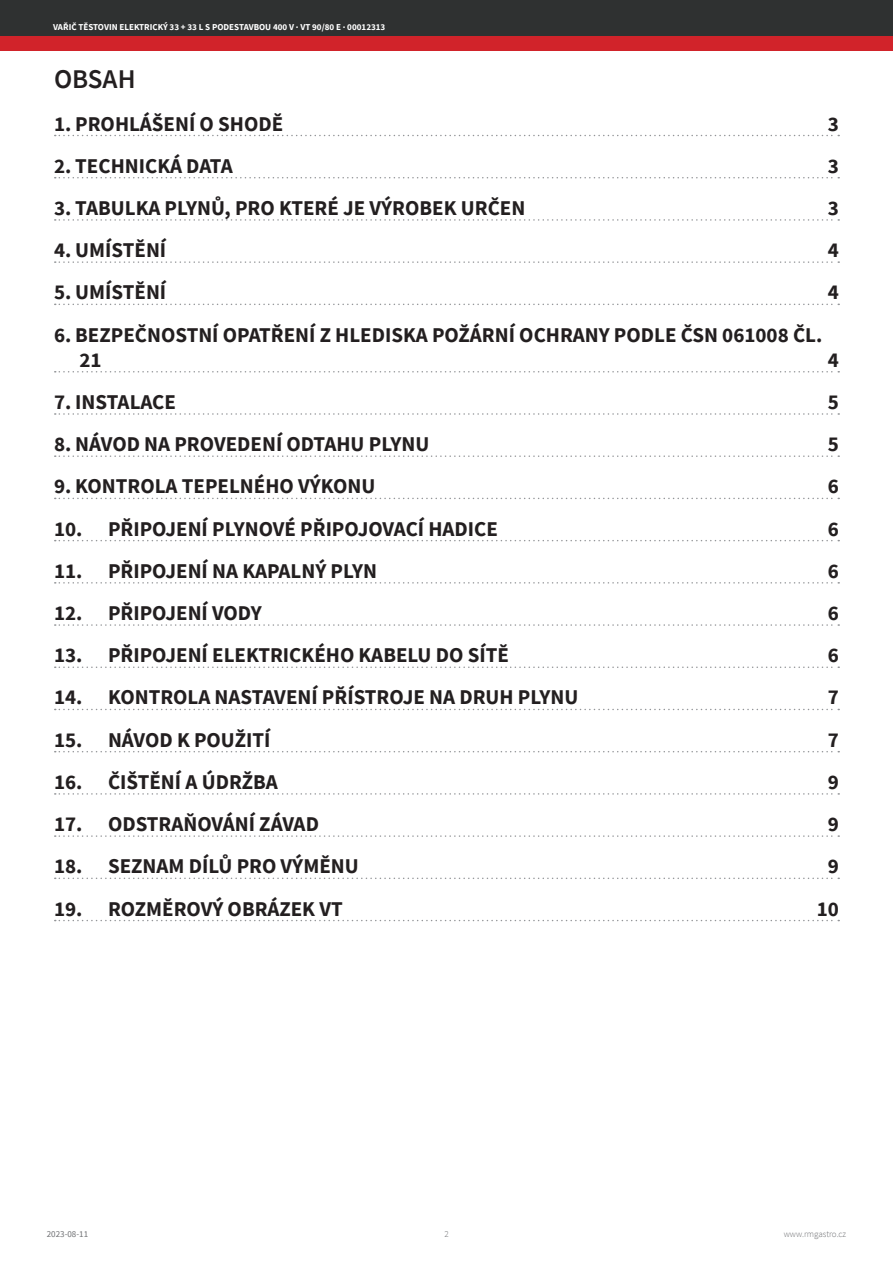
<style>
.page{position:relative;width:893px;height:1263px;background:#fff}
.page>*{position:absolute;margin:0;border:0;box-sizing:border-box;transform-origin:0 0}
.TocTitle{font:600 27px "Source Sans Pro";color:#231f20}
.t1{font:700 21px/25.2px "Source Sans Pro";color:#231f20}
.t2{font:700 9px "Source Sans Pro";color:#fff}
.t3{font:300 9px "Source Sans Pro";color:#6f7073}
.t4{font:9px "Source Sans Pro";color:#6f7073}
</style>
<div class="page">
<div style="left:0;top:0;width:893px;height:51px;background:#d1232a"></div>
<div style="left:0;top:0;width:893px;height:36px;background:#2f3131"></div>
<svg style="left:55px;top:135px;width:784px;height:1px"></svg>
<svg style="left:55px;top:177px;width:784px;height:1px"></svg>
<svg style="left:55px;top:219px;width:784px;height:2px"></svg>
<svg style="left:55px;top:261px;width:784px;height:2px"></svg>
<svg style="left:55px;top:304px;width:784px;height:1px"></svg>
<svg style="left:55px;top:371px;width:784px;height:1px"></svg>
<svg style="left:55px;top:413px;width:784px;height:2px"></svg>
<svg style="left:55px;top:455px;width:784px;height:2px"></svg>
<svg style="left:55px;top:498px;width:784px;height:1px"></svg>
<svg style="left:55px;top:540px;width:784px;height:1px"></svg>
<svg style="left:55px;top:582px;width:784px;height:2px"></svg>
<svg style="left:55px;top:624px;width:784px;height:2px"></svg>
<svg style="left:55px;top:666px;width:784px;height:2px"></svg>
<svg style="left:55px;top:709px;width:784px;height:1px"></svg>
<svg style="left:55px;top:751px;width:784px;height:1px"></svg>
<svg style="left:55px;top:793px;width:784px;height:2px"></svg>
<svg style="left:55px;top:835px;width:784px;height:2px"></svg>
<svg style="left:55px;top:877px;width:784px;height:2px"></svg>
<svg style="left:55px;top:920px;width:784px;height:1px"></svg>
<p class="t2" style="left:53px;top:21px;width:334px">VAŘIČ TĚSTOVIN ELEKTRICKÝ 33 + 33 L S PODESTAVBOU 400 V · VT 90/80 E · 00012313</p>
<p class="TocTitle" style="left:54px;top:62px;width:83px">OBSAH</p>
<p class="t1" style="left:54px;top:111px;width:231px">1. PROHLÁŠENÍ O SHODĚ</p>
<p class="t1" style="left:828px;top:111px;width:13px">3</p>
<p class="t1" style="left:54px;top:153px;width:180px">2. TECHNICKÁ DATA</p>
<p class="t1" style="left:828px;top:153px;width:13px">3</p>
<p class="t1" style="left:54px;top:195px;width:473px">3. TABULKA PLYNŮ, PRO KTERÉ JE VÝROBEK URČEN</p>
<p class="t1" style="left:828px;top:195px;width:13px">3</p>
<p class="t1" style="left:54px;top:237px;width:114px">4. UMÍSTĚNÍ</p>
<p class="t1" style="left:828px;top:237px;width:13px">4</p>
<p class="t1" style="left:54px;top:279px;width:114px">5. UMÍSTĚNÍ</p>
<p class="t1" style="left:828px;top:279px;width:13px">4</p>
<p class="t1" style="left:80px;top:322px;width:744px;text-indent:-26px">6. BEZPEČNOSTNÍ OPATŘENÍ Z HLEDISKA POŽÁRNÍ OCHRANY PODLE ČSN 061008 ČL.<br>21</p>
<p class="t1" style="left:828px;top:347px;width:13px">4</p>
<p class="t1" style="left:54px;top:389px;width:123px">7. INSTALACE</p>
<p class="t1" style="left:828px;top:389px;width:13px">5</p>
<p class="t1" style="left:54px;top:431px;width:377px">8. NÁVOD NA PROVEDENÍ ODTAHU PLYNU</p>
<p class="t1" style="left:828px;top:431px;width:13px">5</p>
<p class="t1" style="left:54px;top:473px;width:323px">9. KONTROLA TEPELNÉHO VÝKONU</p>
<p class="t1" style="left:828px;top:473px;width:13px">6</p>
<p class="t1" style="left:54px;top:516px;width:445px">10. PŘIPOJENÍ PLYNOVÉ PŘIPOJOVACÍ HADICE</p>
<p class="t1" style="left:828px;top:516px;width:13px">6</p>
<p class="t1" style="left:54px;top:558px;width:325px">11. PŘIPOJENÍ NA KAPALNÝ PLYN</p>
<p class="t1" style="left:828px;top:558px;width:13px">6</p>
<p class="t1" style="left:54px;top:600px;width:209px">12. PŘIPOJENÍ VODY</p>
<p class="t1" style="left:828px;top:600px;width:13px">6</p>
<p class="t1" style="left:54px;top:642px;width:456px">13. PŘIPOJENÍ ELEKTRICKÉHO KABELU DO SÍTĚ</p>
<p class="t1" style="left:828px;top:642px;width:13px">6</p>
<p class="t1" style="left:54px;top:685px;width:526px">14. KONTROLA NASTAVENÍ PŘÍSTROJE NA DRUH PLYNU</p>
<p class="t1" style="left:828px;top:685px;width:13px">7</p>
<p class="t1" style="left:54px;top:727px;width:218px">15. NÁVOD K POUŽITÍ</p>
<p class="t1" style="left:828px;top:727px;width:13px">7</p>
<p class="t1" style="left:54px;top:769px;width:225px">16. ČIŠTĚNÍ A ÚDRŽBA</p>
<p class="t1" style="left:828px;top:769px;width:13px">9</p>
<p class="t1" style="left:54px;top:811px;width:266px">17. ODSTRAŇOVÁNÍ ZÁVAD</p>
<p class="t1" style="left:828px;top:811px;width:13px">9</p>
<p class="t1" style="left:54px;top:853px;width:306px">18. SEZNAM DÍLŮ PRO VÝMĚNU</p>
<p class="t1" style="left:828px;top:853px;width:13px">9</p>
<p class="t1" style="left:54px;top:896px;width:290px">19. ROZMĚROVÝ OBRÁZEK VT</p>
<p class="t1" style="left:817px;top:896px;width:24px">10</p>
<p class="t3" style="left:444px;top:1229px;width:6px">2</p>
<p class="t4" style="left:47px;top:1229px;width:43px">2023-08-11</p>
<p class="t3" style="left:784px;top:1229px;width:64px">www.rmgastro.cz</p>
</div>
